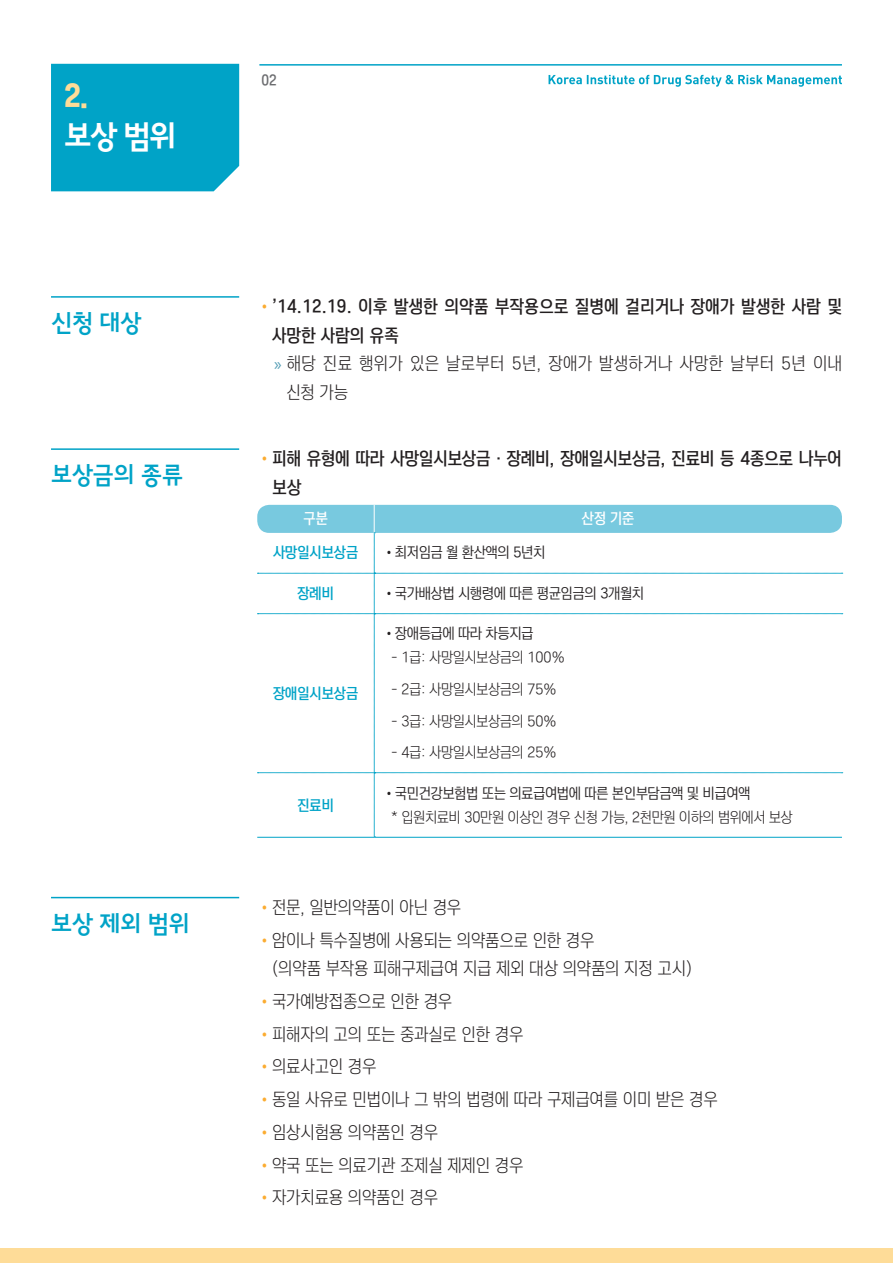
<style>
.page{position:relative;width:893px;height:1263px;background:#fff}
.page>*{position:absolute;margin:0;border:0;box-sizing:border-box;transform-origin:0 0}
.t1{font:31.5px "SD Gothic Neoc f Bd";color:#fff;scale:.95 1}
.t2{font:31.5px "SD Gt Neo Cond h Eb";color:#fedc98}
.t3{font:24px "SD Gothic Neoc e Sm";color:#00a3c7;scale:.95 1}
.t4{font:18px/28.5px "SD Gt Neo Cond c Lt";letter-spacing:.02em;color:#231f20}
.t5{font:18px/28.5px "SD Gt Neo Cond f Sb";letter-spacing:.02em;color:#231f20}
.t6{font:18px/28.5px "SD Gt Neo Cond f Sb";color:#231f20}
.t7{font:18px/28.5px "SD Gt Neo Cond c Lt";letter-spacing:.05em;color:#231f20}
.t8{font:15px "SD Gt Neo Cond c Lt";color:#231f20}
.t9{font:15px "SD Gt Neo Cond d Rg";color:#231f20}
.t10{font:15px "SD Gt Neo Cond f Sb";color:#00a3c7}
.t11{font:15px "SD Gt Neo Cond f Sb";color:#fff}
.t12{font:15px "SD Gt Neo Cond f Sb";color:#6c6d70;scale:.96 1}
.s1{font-family:"SD Gt Neo Cond c Lt";color:#fbac31}
.s2{font-family:"Myriad Pro";color:#539db5}
.s3{color:#fbac31}
</style>
<div class="page">
<hr style="left:259px;top:64px;width:583px;height:2px;background:#00a3c7">
<svg style="left:549px;top:75px;width:293px;height:12px"></svg>
<div style="left:0;top:1248px;width:893px;height:15px;background:#fedc98"></div>
<div style="left:51px;top:64px;width:188px;height:127px;background:#00a3c7"></div>
<hr style="left:51px;top:296px;width:188px;height:2px;background:#00a3c7">
<hr style="left:51px;top:448px;width:188px;height:2px;background:#00a3c7">
<hr style="left:51px;top:897px;width:188px;height:1px;background:#00a3c7">
<hr style="left:257px;top:837px;width:117px;height:1px;background:#00a3c7">
<svg style="left:257px;top:505px;width:586px;height:332px"></svg>
<hr style="left:374px;top:837px;width:468px;height:1px;background:#00a3c7">
<h1 class="t2" style="left:64px;top:81px;width:26px">2.</h1>
<h1 class="t1" style="left:64px;top:119px;width:120px">보상 범위</h1>
<h2 class="t3" style="left:51px;top:310px;width:97px">신청 대상</h2>
<h2 class="t3" style="left:51px;top:462px;width:141px">보상금의 종류</h2>
<h2 class="t3" style="left:51px;top:911px;width:147px">보상 제외 범위</h2>
<p class="t12" style="left:261px;top:73px;width:18px">02</p>
<p class="t5" style="left:272px;top:293px;width:571px;text-indent:-15px"><span class="s1">•</span>’14.12.19. 이후 발생한 의약품 부작용으로 질병에 걸리거나 장애가 발생한 사람 및 사망한 사람의 유족</p>
<p class="t7" style="left:287px;top:350px;width:557px;text-indent:-12px"><span class="s2">»</span> 해당 진료 행위가 있은 날로부터 5년, 장애가 발생하거나 사망한 날부터 5년 이내 신청 가능</p>
<p class="t6" style="left:272px;top:445px;width:571px;text-indent:-15px"><span class="s1">•</span>피해 유형에 따라 사망일시보상금 · 장례비, 장애일시보상금, 진료비 등 4종으로 나누어 보상</p>
<p class="t11" style="left:304px;top:511px;width:26px">구분</p>
<p class="t11" style="left:582px;top:511px;width:54px">산정 기준</p>
<p class="t10" style="left:273px;top:545px;width:87px">사망일시보상금</p>
<p class="t9" style="left:383px;top:545px;width:164px">•최저임금 월 환산액의 5년치</p>
<p class="t10" style="left:297px;top:586px;width:38px">장례비</p>
<p class="t9" style="left:383px;top:586px;width:263px">•국가배상법 시행령에 따른 평균임금의 3개월치</p>
<p class="t10" style="left:273px;top:686px;width:87px">장애일시보상금</p>
<p class="t10" style="left:297px;top:797px;width:38px">진료비</p>
<p class="t9" style="left:383px;top:626px;width:152px">•장애등급에 따라 차등지급</p>
<p class="t8" style="left:391px;top:650px;width:175px">- 1급: 사망일시보상금의 100%</p>
<p class="t8" style="left:391px;top:682px;width:167px">- 2급: 사망일시보상금의 75%</p>
<p class="t8" style="left:391px;top:713px;width:167px">- 3급: 사망일시보상금의 50%</p>
<p class="t8" style="left:391px;top:745px;width:167px">- 4급: 사망일시보상금의 25%</p>
<p class="t9" style="left:383px;top:785px;width:369px">•국민건강보험법 또는 의료급여법에 따른 본인부담금액 및 비급여액</p>
<p class="t8" style="left:391px;top:809px;width:403px">* 입원치료비 30만원 이상인 경우 신청 가능, 2천만원 이하의 범위에서 보상</p>
<p class="t4" style="left:257px;top:893px;width:205px"><span class="s3">•</span>전문, 일반의약품이 아닌 경우</p>
<p class="t4" style="left:272px;top:926px;width:422px;text-indent:-15px"><span class="s3">•</span>암이나 특수질병에 사용되는 의약품으로 인한 경우<br>(의약품 부작용 피해구제급여 지급 제외 대상 의약품의 지정 고시)</p>
<p class="t4" style="left:257px;top:987px;width:196px"><span class="s3">•</span>국가예방접종으로 인한 경우</p>
<p class="t4" style="left:257px;top:1020px;width:267px"><span class="s3">•</span>피해자의 고의 또는 중과실로 인한 경우</p>
<p class="t4" style="left:257px;top:1053px;width:120px"><span class="s3">•</span>의료사고인 경우</p>
<p class="t4" style="left:257px;top:1086px;width:462px"><span class="s3">•</span>동일 사유로 민법이나 그 밖의 법령에 따라 구제급여를 이미 받은 경우</p>
<p class="t4" style="left:257px;top:1118px;width:182px"><span class="s3">•</span>임상시험용 의약품인 경우</p>
<p class="t4" style="left:257px;top:1151px;width:267px"><span class="s3">•</span>약국 또는 의료기관 조제실 제제인 경우</p>
<p class="t4" style="left:257px;top:1184px;width:182px"><span class="s3">•</span>자가치료용 의약품인 경우</p>
</div>
